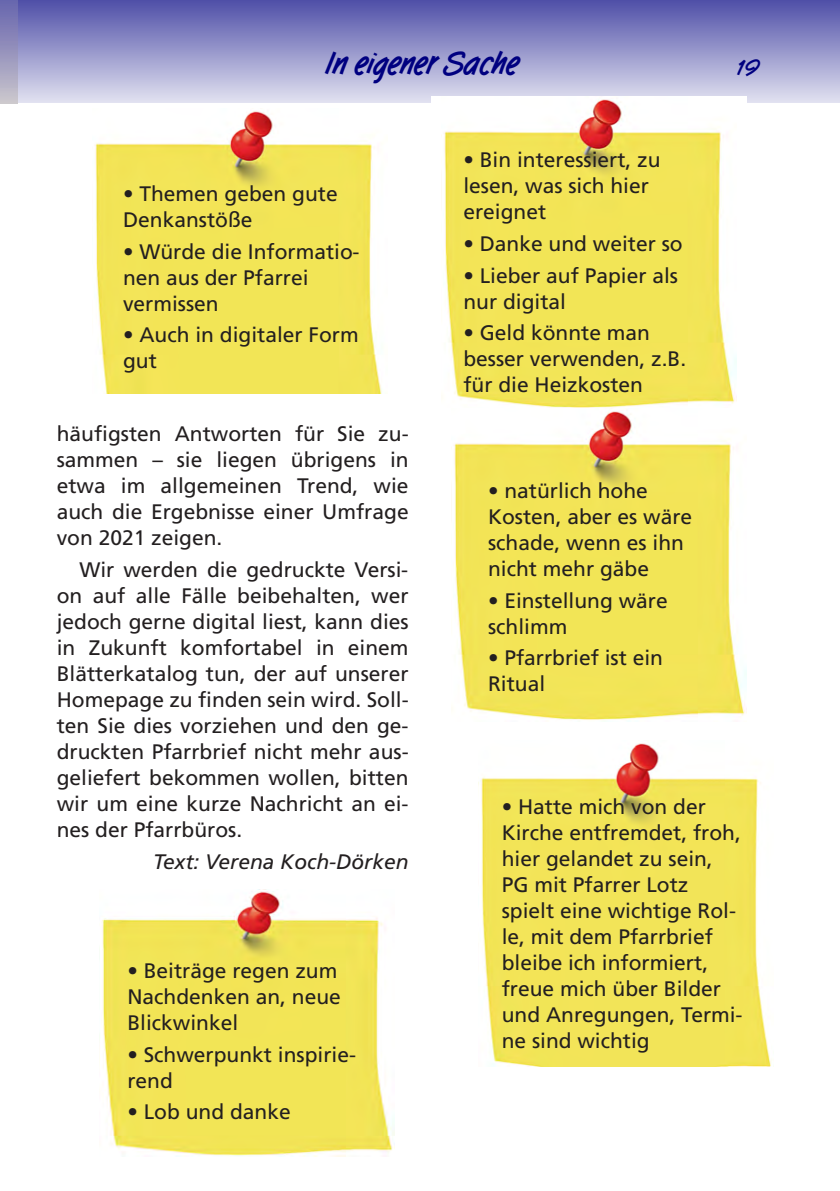
<style>
.page{position:relative;width:840px;height:1191px;background:#fff}
.page>*{position:absolute;margin:0;border:0;box-sizing:border-box;transform-origin:0 0}
.t1{font:700 32px "Tomboy";color:#000080}
.t2{font:700 22px "Tomboy";color:#000080}
.t3{font:21px/26px "Frutiger";color:#231f20}
.t4{font:italic 21px "Frutiger";color:#231f20}
</style>
<div class="page">
<div style="left:0;top:0;width:839px;height:102px;background:linear-gradient(to bottom,#4f4fa7,#dfdfef)"></div>
<div style="left:0;top:0;width:17px;height:103px;background:linear-gradient(to bottom,#6563ad,#cac6cd)"></div>
<img style="left:478px;top:743px;width:294px;height:323px">
<img style="left:95px;top:111px;width:287px;height:283px">
<div style="left:431px;top:96px;width:315px;height:313px;background:#fff"></div>
<img style="left:441px;top:99px;width:295px;height:309px">
<img style="left:451px;top:411px;width:295px;height:309px">
<img style="left:101px;top:889px;width:293px;height:267px">
<h1 class="t1" style="left:326px;top:44px;width:194px">In eigener Sache</h1>
<p class="t2" style="left:736px;top:55px;width:25px">19</p>
<p class="t3" style="left:123px;top:182px;width:216px">• Themen geben gute<br>Denkanstöße</p>
<p class="t3" style="left:123px;top:240px;width:238px">• Würde die Informatio&shy;nen aus der Pfarrei vermissen</p>
<p class="t3" style="left:123px;top:323px;width:237px">• Auch in digitaler Form gut</p>
<p class="t3" style="left:57px;top:422px;width:353px;text-align:justify">häufigsten Antworten für Sie zu&shy;sammen – sie liegen übrigens in etwa im allgemeinen Trend, wie auch die Ergebnisse einer Umfrage von 2021 zeigen.</p>
<p class="t3" style="left:57px;top:558px;width:353px;text-align:justify;text-indent:23px">Wir werden die gedruckte Versi&shy;on auf alle Fälle beibehalten, wer jedoch gerne digital liest, kann dies in Zukunft komfortabel in einem Blätterkatalog tun, der auf unserer Homepage zu finden sein wird. Soll&shy;ten Sie dies vorziehen und den ge&shy;druckten Pfarrbrief nicht mehr aus&shy;geliefert bekommen wollen, bitten wir um eine kurze Nachricht an ei&shy;nes der Pfarrbüros.</p>
<p class="t4" style="left:153px;top:853px;width:257px">Text: Verena Koch-Dörken</p>
<p class="t3" style="left:127px;top:959px;width:215px">• Beiträge regen zum<br>Nachdenken an, neue<br>Blickwinkel</p>
<p class="t3" style="left:127px;top:1043px;width:230px">• Schwerpunkt inspirie&shy;rend</p>
<p class="t3" style="left:127px;top:1100px;width:165px">• Lob und danke</p>
<p class="t3" style="left:463px;top:149px;width:198px">• Bin interessiert, zu lesen, was sich hier ereignet</p>
<p class="t3" style="left:463px;top:232px;width:221px">• Danke und weiter so</p>
<p class="t3" style="left:463px;top:264px;width:216px">• Lieber auf Papier als nur digital</p>
<p class="t3" style="left:463px;top:322px;width:224px">• Geld könnte man besser verwenden, z.B. für die Heizkosten</p>
<p class="t3" style="left:488px;top:479px;width:205px">• natürlich hohe<br>Kosten, aber es wäre schade, wenn es ihn nicht mehr gäbe</p>
<p class="t3" style="left:488px;top:589px;width:181px">• Einstellung wäre schlimm</p>
<p class="t3" style="left:488px;top:646px;width:176px">• Pfarrbrief ist ein<br>Ritual</p>
<p class="t3" style="left:501px;top:795px;width:242px">• Hatte mich von der<br>Kirche entfremdet, froh, hier gelandet zu sein,<br>PG mit Pfarrer Lotz spielt eine wichtige Rol&shy;le, mit dem Pfarrbrief bleibe ich informiert, freue mich über Bilder und Anregungen, Termi&shy;ne sind wichtig</p>
</div>
